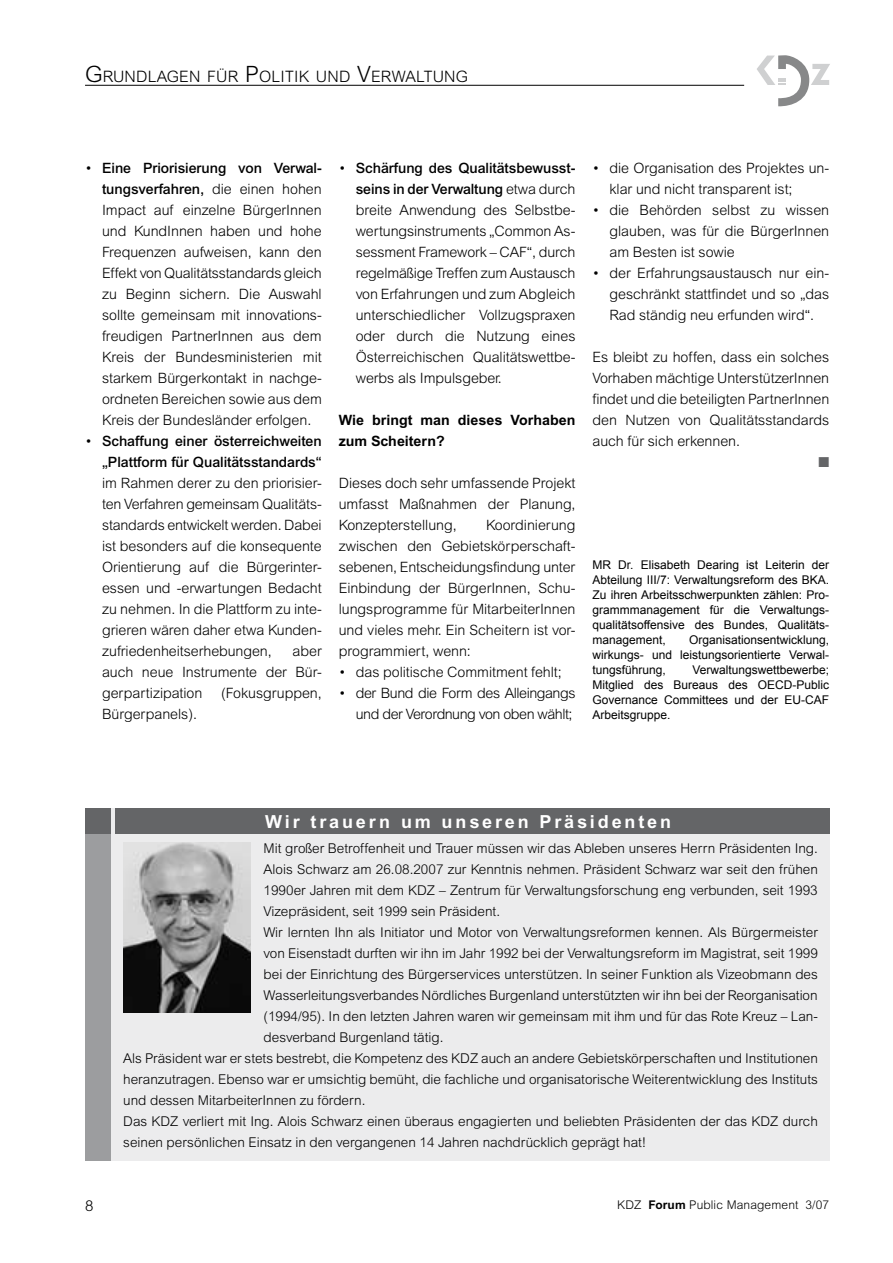
<style>
.page{position:relative;width:893px;height:1263px;background:#fff}
.page>*{position:absolute;margin:0;border:0;box-sizing:border-box;transform-origin:0 0}
.t1{font:700 18px "Arial";letter-spacing:.16em;color:#fff}
.t2{font:300 15.75px "Arial";letter-spacing:.015em;color:#000}
.t3{font:300 14.25px/21px "Arial";letter-spacing:-.005em;color:#000;text-align:justify}
.t4{font:500 14.25px/21px "Arial";letter-spacing:-.005em;color:#000;text-align:right}
.t5{font:300 14.25px/21px "Arial";letter-spacing:-.03em;color:#000;text-align:right}
.t6{font:700 14.25px/21px "Arial";color:#000}
.t7{font:14.25px "Zapf Dingbats";color:#646567}
.t8{font:300 13.5px "Arial";color:#000}
.t9{font:12px/15px "Arial";color:#000;text-align:justify}
.t10{font:300 12px "Arial";letter-spacing:.01em;color:#000}
.s1{font-size:22.5px}
.s2{font-weight:500}
.s3{font-weight:300}
.s4{font-weight:700}
</style>
<div class="page">
<hr style="left:85px;top:85px;width:659px;height:1px;background:#000">
<svg style="left:757px;top:55px;width:73px;height:51px"></svg>
<div style="left:85px;top:808px;width:744px;height:353px;background:#ececed"></div>
<div style="left:115px;top:808px;width:714px;height:25px;background:#646567"></div>
<div style="left:85px;top:808px;width:26px;height:353px;background:#9c9d9f"></div>
<div style="left:85px;top:808px;width:26px;height:25px;background:#646567"></div>
<img style="left:123px;top:842px;width:128px;height:170px">
<p class="t2" style="left:85px;top:67px;width:383px"><span class="s1">G</span>rundlagen für <span class="s1">P</span>oliti k und <span class="s1">V</span>erwaltung</p>
<p class="t3" style="left:102px;top:157px;width:221px;text-indent:-17px">• <span class="s2">Eine Priorisierung von Verwal&shy;tungsverfahren,</span> die einen hohen Impact auf einzelne BürgerInnen und KundInnen haben und hohe Frequenzen aufweisen, kann den Effekt von Qualitätsstandards gleich zu Beginn sichern. Die Auswahl sollte gemeinsam mit innovations&shy;freudigen PartnerInnen aus dem Kreis der Bundesministerien mit starkem Bürgerkontakt in nachge&shy;ordneten Bereichen sowie aus dem Kreis der Bundesländer erfolgen.</p>
<p class="t4" style="left:85px;top:430px;width:238px"><span class="s3">•</span> Schaffung einer österreichweiten „Plattform für Qualitätsstandards“</p>
<p class="t3" style="left:102px;top:472px;width:221px">im Rahmen derer zu den priorisier&shy;ten Verfahren gemeinsam Qualitäts&shy;standards entwickelt werden. Dabei ist besonders auf die konsequente Orientierung auf die Bürgerinter&shy;essen und -erwartungen Bedacht zu nehmen. In die Plattform zu inte&shy;grieren wären daher etwa Kunden&shy;zufriedenheitserhebungen,</p>
<p class="t3" style="left:102px;top:640px;width:221px;text-indent:191px">aber auch neue Instrumente der Bür&shy;gerpartizipation</p>
<p class="t3" style="left:221px;top:682px;width:102px">(Fokusgruppen,</p>
<p class="t3" style="left:102px;top:703px;width:96px">Bürgerpanels).</p>
<p class="t3" style="left:356px;top:157px;width:221px;text-indent:-17px">• <span class="s2">Schärfung des Qualitätsbewusst&shy;seins in der Verwaltung</span> etwa durch breite Anwendung des Selbstbe&shy;wertungsinstruments „Common As&shy;sessment Framework – CAF“, durch regelmäßige Treffen zum Austausch von Erfahrungen und zum Abgleich unterschiedlicher Vollzugspraxen oder durch die Nutzung eines Österreichischen Qualitätswettbe&shy;werbs als Impulsgeber.</p>
<p class="t6" style="left:339px;top:409px;width:238px">Wie bringt man dieses Vorhaben zum Scheitern?</p>
<p class="t3" style="left:339px;top:472px;width:238px">Dieses doch sehr umfassende Projekt umfasst Maßnahmen der Planung, Konzepterstellung,</p>
<p class="t3" style="left:339px;top:514px;width:238px;text-indent:147px">Koordinierung zwischen den Gebietskörperschaft&shy;sebenen, Entscheidungsfindung unter Einbindung der BürgerInnen, Schu&shy;lungsprogramme für MitarbeiterInnen und vieles mehr. Ein Scheitern ist vor&shy;programmiert, wenn:</p>
<p class="t3" style="left:339px;top:661px;width:225px">• das politische Commitment fehlt;</p>
<p class="t5" style="left:339px;top:682px;width:238px">• der Bund die Form des Alleingangs und der Verordnung von oben wählt;</p>
<p class="t3" style="left:609px;top:157px;width:221px;text-indent:-17px">• die Organisation des Projektes un&shy;klar und nicht transparent ist;</p>
<p class="t3" style="left:609px;top:199px;width:221px;text-indent:-17px">• die Behörden selbst zu wissen glauben, was für die BürgerInnen am Besten ist sowie</p>
<p class="t3" style="left:609px;top:262px;width:221px;text-indent:-17px">• der Erfahrungsaustausch nur ein&shy;geschränkt stattfindet und so „das Rad ständig neu erfunden wird“.</p>
<p class="t3" style="left:592px;top:346px;width:238px">Es bleibt zu hoffen, dass ein solches Vorhaben mächtige UnterstützerInnen findet und die beteiligten PartnerInnen den Nutzen von Qualitätsstandards auch für sich erkennen.</p>
<p class="t7" style="left:818px;top:455px;width:12px">■</p>
<p class="t9" style="left:592px;top:557px;width:238px">MR Dr. Elisabeth Dearing ist Leiterin der Abteilung III/7: Verwaltungsreform des BKA.<br>Zu ihren Arbeitsschwerpunkten zählen: Pro&shy;grammmanagement für die Verwaltungs&shy;qualitätsoffensive des Bundes, Qualitäts&shy;management,</p>
<p class="t9" style="left:592px;top:632px;width:238px;text-indent:97px">Organisationsentwicklung, wirkungs- und leistungsorientierte Verwal&shy;tungsführung,</p>
<p class="t9" style="left:592px;top:662px;width:238px;text-indent:100px">Verwaltungswettbewerbe; Mitglied des Bureaus des OECD-Public Governance Committees und der EU-CAF Arbeitsgruppe.</p>
<p class="t1" style="left:265px;top:811px;width:408px">Wir trauern um unseren Präsidenten</p>
<p class="t8" style="left:264px;top:840px;width:556px">Mit großer Betroffenheit und Trauer müssen wir das Ableben unseres Herrn Präsidenten Ing.</p>
<p class="t8" style="left:264px;top:861px;width:556px">Alois Schwarz am 26.08.2007 zur Kenntnis nehmen. Präsident Schwarz war seit den frühen</p>
<p class="t8" style="left:264px;top:882px;width:556px">1990er Jahren mit dem KDZ – Zentrum für Verwaltungsforschung eng verbunden, seit 1993</p>
<p class="t8" style="left:264px;top:903px;width:238px">Vizepräsident, seit 1999 sein Präsident.</p>
<p class="t8" style="left:264px;top:924px;width:556px">Wir lernten Ihn als Initiator und Motor von Verwaltungsreformen kennen. Als Bürgermeister</p>
<p class="t8" style="left:264px;top:945px;width:556px">von Eisenstadt durften wir ihn im Jahr 1992 bei der Verwaltungsreform im Magistrat, seit 1999</p>
<p class="t8" style="left:264px;top:966px;width:556px">bei der Einrichtung des Bürgerservices unterstützen. In seiner Funktion als Vizeobmann des</p>
<p class="t8" style="left:264px;top:987px;width:555px">Wasserleitungsverbandes Nördliches Burgenland unterstützten wir ihn bei der Reorganisation</p>
<p class="t8" style="left:264px;top:1008px;width:556px">(1994/95). In den letzten Jahren waren wir gemeinsam mit ihm und für das Rote Kreuz – Lan-</p>
<p class="t8" style="left:264px;top:1029px;width:181px">desverband Burgenland tätig.</p>
<p class="t8" style="left:123px;top:1050px;width:696px">Als Präsident war er stets bestrebt, die Kompetenz des KDZ auch an andere Gebietskörperschaften und Institutionen</p>
<p class="t8" style="left:123px;top:1071px;width:696px">heranzutragen. Ebenso war er umsichtig bemüht, die fachliche und organisatorische Weiterentwicklung des Instituts</p>
<p class="t8" style="left:123px;top:1092px;width:244px">und dessen MitarbeiterInnen zu fördern.</p>
<p class="t8" style="left:123px;top:1113px;width:696px">Das KDZ verliert mit Ing. Alois Schwarz einen überaus engagierten und beliebten Präsidenten der das KDZ durch</p>
<p class="t8" style="left:123px;top:1134px;width:524px">seinen persönlichen Einsatz in den vergangenen 14 Jahren nachdrücklich geprägt hat!</p>
<p class="t10" style="left:617px;top:1198px;width:213px">KDZ <span class="s4">Forum</span> Public Management 3/07</p>
</div>
